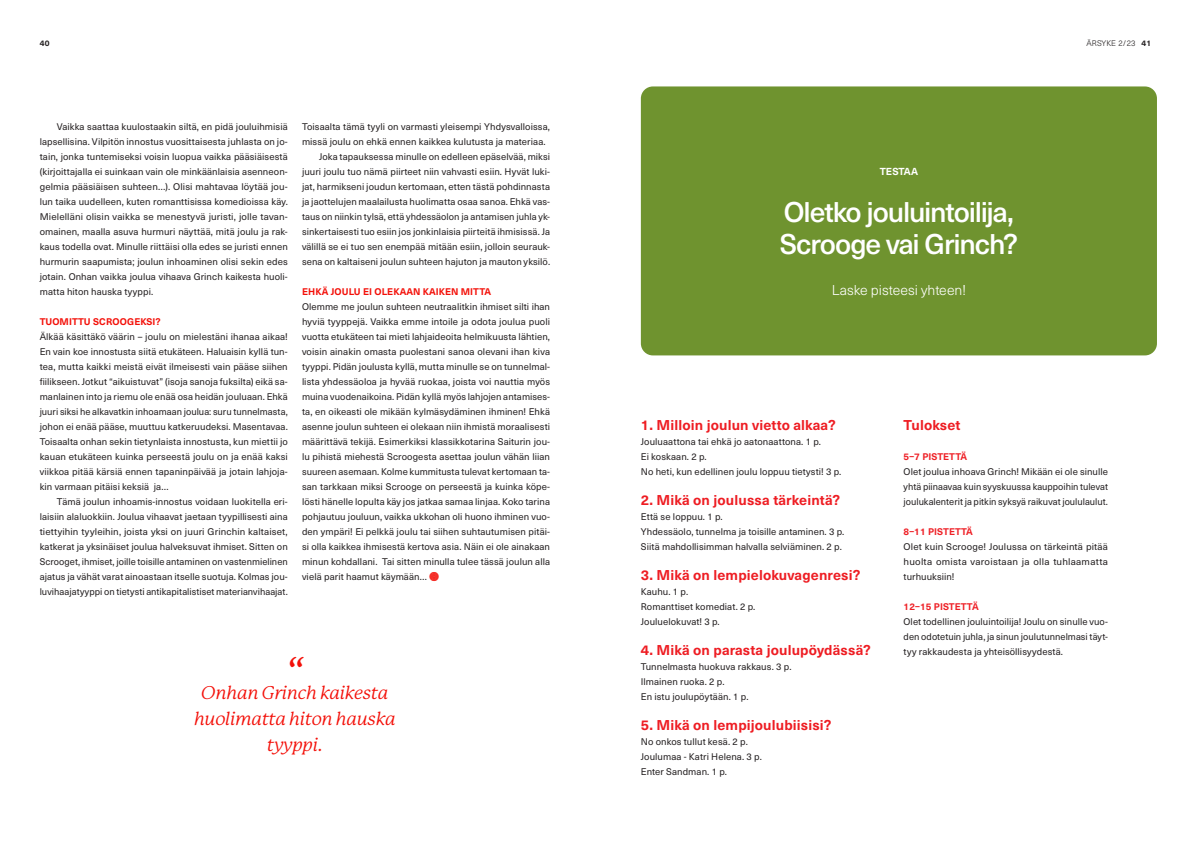
<style>
.page{position:relative;width:1191px;height:842px;background:#fff}
.page>*{position:absolute;margin:0;border:0;box-sizing:border-box;transform-origin:0 0}
.t1{font:italic 36px "P22 Mackinac Pro";color:#f31009}
.otsikko_4{font:500 28px/32px "Neue Haas Unica W1 G";letter-spacing:-.04em;color:#fff}
.lainaus{font:italic 18px/26px "P22 Mackinac Pro";letter-spacing:-.025em;color:#f31009;text-align:center}
.väliotsikko_iso{font:700 14px "Neue Haas Unica W1 G";letter-spacing:.01em;color:#ee1d23}
.ingressi{font:300 14px "Neue Haas Unica W1 G";color:#fff}
.väliotsikko_pieni{font:700 10px "Neue Haas Unica W1 G";color:#fff}
.leipis{font:9.5px/15px "Neue Haas Unica W1 G";letter-spacing:.01em;color:#231f20;text-align:justify}
.leipis_sisennetty{font:9.5px/15px "Neue Haas Unica W1 G";letter-spacing:.01em;color:#231f20;text-align:justify}
.väliotsikko{font:700 9.5px "Neue Haas Unica W1 G";letter-spacing:.01em;color:#f31009}
.väliotsikko-2{font:700 9.5px "Neue Haas Unica W1 G";letter-spacing:.005em;color:#ee2026}
.t2{font:300 8px "Neue Haas Unica W1 G";letter-spacing:.005em;color:#231f20}
.t3{font:700 8px "Neue Haas Unica W1 G";color:#231f20}
.s1{font-family:"Soleil Xb";color:#f31009}
</style>
<div class="page">
<div style="left:641px;top:86px;width:516px;height:269px;background:#6f932f;border-radius:12px"></div>
<p class="t2" style="left:1086px;top:37px;width:51px">ÄRSYKE 2/23</p>
<p class="t3" style="left:40px;top:37px;width:11px">40</p>
<p class="t3" style="left:1141px;top:37px;width:11px">41</p>
<p class="leipis_sisennetty" style="left:40px;top:118px;width:250px;text-indent:17px">Vaikka saattaa kuulostaakin siltä, en pidä jouluihmisiä lapsellisina. Vilpitön innostus vuosittaisesta juhlasta on jo&shy;tain, jonka tuntemiseksi voisin luopua vaikka pääsiäisestä (kirjoittajalla ei suinkaan vain ole minkäänlaisia asenneon&shy;gelmia pääsiäisen suhteen…). Olisi mahtavaa löytää jou&shy;lun taika uudelleen, kuten romanttisissa komedioissa käy.<br>Mielelläni olisin vaikka se menestyvä juristi, jolle tavan&shy;omainen, maalla asuva hurmuri näyttää, mitä joulu ja rak&shy;kaus todella ovat. Minulle riittäisi olla edes se juristi ennen hurmurin saapumista; joulun inhoaminen olisi sekin edes jotain. Onhan vaikka joulua vihaava Grinch kaikesta huoli&shy;matta hiton hauska tyyppi.</p>
<p class="väliotsikko" style="left:40px;top:314px;width:123px">TUOMITTU SCROOGEKSI?</p>
<p class="leipis" style="left:40px;top:328px;width:250px">Älkää käsittäkö väärin – joulu on mielestäni ihanaa aikaa!<br>En vain koe innostusta siitä etukäteen. Haluaisin kyllä tun&shy;tea, mutta kaikki meistä eivät ilmeisesti vain pääse siihen fiilikseen. Jotkut “aikuistuvat” (isoja sanoja fuksilta) eikä sa&shy;manlainen into ja riemu ole enää osa heidän jouluaan. Ehkä juuri siksi he alkavatkin inhoamaan joulua: suru tunnelmasta, johon ei enää pääse, muuttuu katkeruudeksi. Masentavaa.<br>Toisaalta onhan sekin tietynlaista innostusta, kun miettii jo kauan etukäteen kuinka perseestä joulu on ja enää kaksi viikkoa pitää kärsiä ennen tapaninpäivää ja jotain lahjoja&shy;kin varmaan pitäisi keksiä ja…</p>
<p class="leipis_sisennetty" style="left:40px;top:493px;width:250px;text-indent:17px">Tämä joulun inhoamis-innostus voidaan luokitella eri&shy;laisiin alaluokkiin. Joulua vihaavat jaetaan tyypillisesti aina tiettyihin tyyleihin, joista yksi on juuri Grinchin kaltaiset, katkerat ja yksinäiset joulua halveksuvat ihmiset. Sitten on Scrooget, ihmiset, joille toisille antaminen on vastenmielinen ajatus ja vähät varat ainoastaan itselle suotuja. Kolmas jou&shy;luvihaajatyyppi on tietysti antikapitalistiset materianvihaajat.</p>
<p class="leipis_sisennetty" style="left:302px;top:118px;width:250px">Toisaalta tämä tyyli on varmasti yleisempi Yhdysvalloissa, missä joulu on ehkä ennen kaikkea kulutusta ja materiaa.</p>
<p class="leipis_sisennetty" style="left:302px;top:148px;width:250px;text-indent:17px">Joka tapauksessa minulle on edelleen epäselvää, miksi juuri joulu tuo nämä piirteet niin vahvasti esiin. Hyvät luki&shy;jat, harmikseni joudun kertomaan, etten tästä pohdinnasta ja jaottelujen maalailusta huolimatta osaa sanoa. Ehkä vas&shy;taus on niinkin tylsä, että yhdessäolon ja antamisen juhla yk&shy;sinkertaisesti tuo esiin jos jonkinlaisia piirteitä ihmisissä. Ja välillä se ei tuo sen enempää mitään esiin, jolloin seurauk&shy;sena on kaltaiseni joulun suhteen hajuton ja mauton yksilö.</p>
<p class="väliotsikko" style="left:302px;top:284px;width:191px">EHKÄ JOULU EI OLEKAAN KAIKEN MITTA</p>
<p class="leipis" style="left:302px;top:298px;width:250px">Olemme me joulun suhteen neutraalitkin ihmiset silti ihan hyviä tyyppejä. Vaikka emme intoile ja odota joulua puoli vuotta etukäteen tai mieti lahjaideoita helmikuusta lähtien, voisin ainakin omasta puolestani sanoa olevani ihan kiva tyyppi. Pidän joulusta kyllä, mutta minulle se on tunnelmal&shy;lista yhdessäoloa ja hyvää ruokaa, joista voi nauttia myös muina vuodenaikoina. Pidän kyllä myös lahjojen antamises&shy;ta, en oikeasti ole mikään kylmäsydäminen ihminen! Ehkä asenne joulun suhteen ei olekaan niin ihmistä moraalisesti määrittävä tekijä. Esimerkiksi klassikkotarina Saiturin jou&shy;lu pihistä miehestä Scroogesta asettaa joulun vähän liian suureen asemaan. Kolme kummitusta tulevat kertomaan ta&shy;san tarkkaan miksi Scrooge on perseestä ja kuinka köpe&shy;lösti hänelle lopulta käy jos jatkaa samaa linjaa. Koko tarina pohjautuu jouluun, vaikka ukkohan oli huono ihminen vuo&shy;den ympäri! Ei pelkkä joulu tai siihen suhtautumisen pitäi&shy;si olla kaikkea ihmisestä kertova asia. Näin ei ole ainakaan minun kohdallani. Tai sitten minulla tulee tässä joulun alla vielä parit haamut käymään… <span class="s1">7</span></p>
<p class="t1" style="left:286px;top:650px;width:18px">“</p>
<p class="lainaus" style="left:194px;top:680px;width:203px">Onhan Grinch kaikesta huolimatta hiton hauska tyyppi.</p>
<p class="väliotsikko_pieni" style="left:880px;top:164px;width:40px">TESTAA</p>
<p class="otsikko_4" style="left:780px;top:194px;width:240px">Oletko jouluintoilija,<br>Scrooge vai Grinch?</p>
<p class="ingressi" style="left:832px;top:280px;width:136px">Laske pisteesi yhteen!</p>
<p class="väliotsikko_iso" style="left:641px;top:414px;width:196px">1. Milloin joulun vietto alkaa?</p>
<p class="leipis" style="left:641px;top:433px;width:182px">Jouluaattona tai ehkä jo aatonaattona. 1 p.</p>
<p class="leipis" style="left:641px;top:448px;width:67px">Ei koskaan. 2 p.</p>
<p class="leipis" style="left:641px;top:463px;width:202px">No heti, kun edellinen joulu loppuu tietysti! 3 p.</p>
<p class="väliotsikko_iso" style="left:641px;top:489px;width:201px">2. Mikä on joulussa tärkeintä?</p>
<p class="leipis" style="left:641px;top:508px;width:83px">Että se loppuu. 1 p.</p>
<p class="leipis" style="left:641px;top:523px;width:205px">Yhdessäolo, tunnelma ja toisille antaminen. 3 p.</p>
<p class="leipis" style="left:641px;top:538px;width:202px">Siitä mahdollisimman halvalla selviäminen. 2 p.</p>
<p class="väliotsikko_iso" style="left:641px;top:564px;width:221px">3. Mikä on lempielokuvagenresi?</p>
<p class="leipis" style="left:641px;top:583px;width:49px">Kauhu. 1 p.</p>
<p class="leipis" style="left:641px;top:598px;width:116px">Romanttiset komediat. 2 p.</p>
<p class="leipis" style="left:641px;top:613px;width:80px">Jouluelokuvat! 3 p.</p>
<p class="väliotsikko_iso" style="left:641px;top:639px;width:231px">4. Mikä on parasta joulupöydässä?</p>
<p class="leipis" style="left:641px;top:658px;width:152px">Tunnelmasta huokuva rakkaus. 3 p.</p>
<p class="leipis" style="left:641px;top:673px;width:85px">Ilmainen ruoka. 2 p.</p>
<p class="leipis" style="left:641px;top:688px;width:109px">En istu joulupöytään. 1 p.</p>
<p class="väliotsikko_iso" style="left:641px;top:714px;width:192px">5. Mikä on lempijoulubiisisi?</p>
<p class="leipis" style="left:641px;top:733px;width:108px">No onkos tullut kesä. 2 p.</p>
<p class="leipis" style="left:641px;top:748px;width:122px">Joulumaa - Katri Helena. 3 p.</p>
<p class="leipis" style="left:641px;top:763px;width:88px">Enter Sandman. 1 p.</p>
<p class="väliotsikko_iso" style="left:903px;top:414px;width:58px">Tulokset</p>
<p class="väliotsikko-2" style="left:903px;top:449px;width:65px">5–7 PISTETTÄ</p>
<p class="leipis" style="left:903px;top:463px;width:206px">Olet joulua inhoava Grinch! Mikään ei ole sinulle yhtä piinaavaa kuin syyskuussa kauppoihin tulevat joulukalenterit ja pitkin syksyä raikuvat joululaulut.</p>
<p class="väliotsikko-2" style="left:903px;top:524px;width:71px">8–11 PISTETTÄ</p>
<p class="leipis" style="left:903px;top:538px;width:206px">Olet kuin Scrooge! Joulussa on tärkeintä pitää huolta omista varoistaan ja olla tuhlaamatta turhuuksiin!</p>
<p class="väliotsikko-2" style="left:903px;top:599px;width:77px">12–15 PISTETTÄ</p>
<p class="leipis" style="left:903px;top:613px;width:206px">Olet todellinen jouluintoilija! Joulu on sinulle vuo&shy;den odotetuin juhla, ja sinun joulutunnelmasi täyt&shy;tyy rakkaudesta ja yhteisöllisyydestä.</p>
</div>
